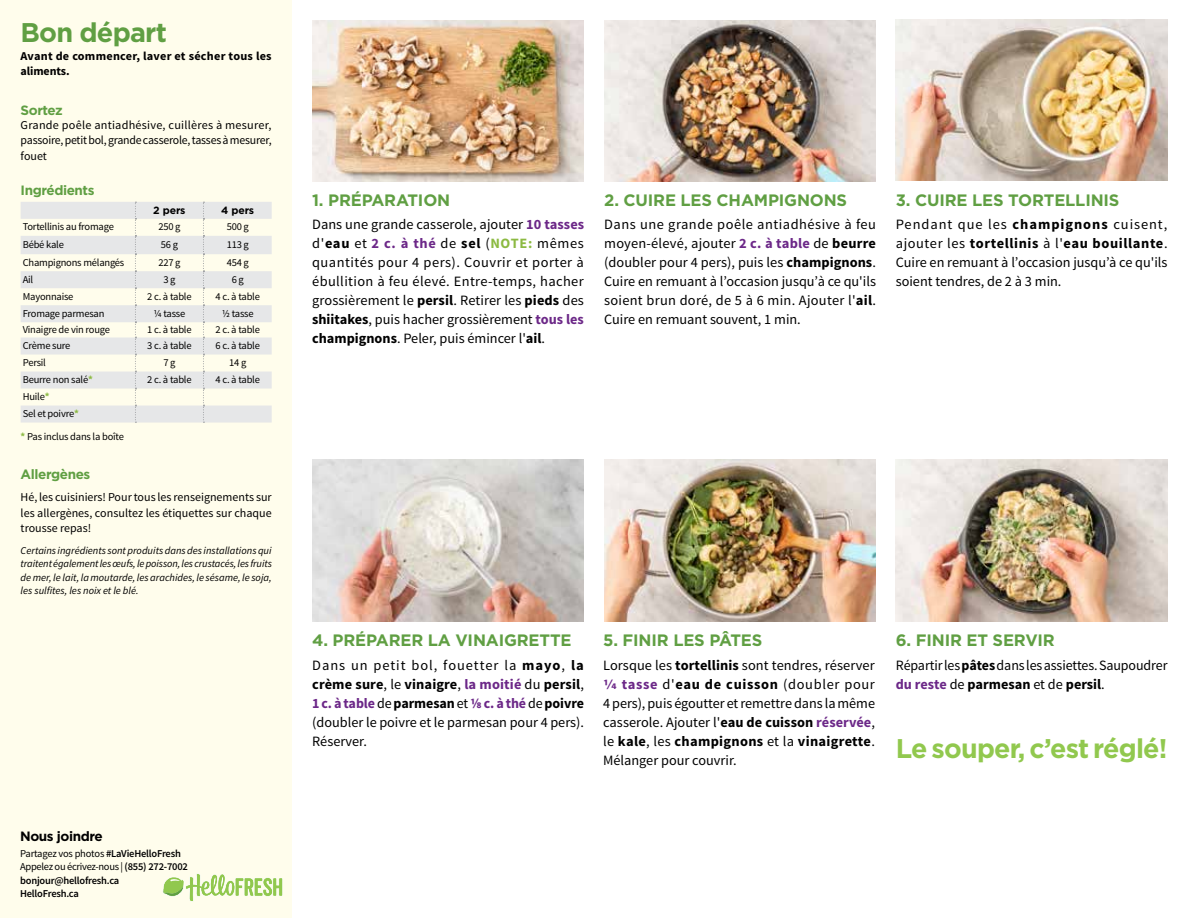
<style>
.page{position:relative;width:1188px;height:918px;background:#fff}
.page>*{position:absolute;margin:0;border:0;box-sizing:border-box;transform-origin:0 0}
.t1{font:700 27px "Gotham";letter-spacing:-.03em;color:#91c84e}
.t2{font:700 27px "Gotham";letter-spacing:-.03em;color:#609f43}
.t3{font:700 16.5px "Gotham";letter-spacing:-.01em;color:#609f43}
.t4{font:14.25px/19px "Source Sans Pro";color:#000;text-align:justify}
.t5{font:700 13.5px "Gotham";letter-spacing:-.03em;color:#609f43}
.t6{font:700 13.5px "Gotham";letter-spacing:-.03em;color:#000}
.t7{font:12px/15.3px "Source Sans Pro";letter-spacing:-.01em;color:#000;text-align:justify}
.t8{font:700 12px/15.3px "Source Sans Pro";letter-spacing:.02em;color:#000}
.t9{font:10.5px/17px "Source Sans Pro";letter-spacing:-.02em;color:#000}
.t10{font:italic 10.5px/13.5px "Source Sans Pro";color:#000;text-align:justify}
.t11{font:600 10.5px/13.5px "Source Sans Pro";letter-spacing:-.02em;color:#000}
.t12{font:700 10.5px "Gotham";letter-spacing:-.01em;color:#000}
.s1{font-weight:700;color:#8cba42}
.s2{font-weight:400}
.s3{font-weight:700;color:#6c2888}
.s4{font-weight:700}
</style>
<div class="page">
<div style="left:0;top:0;width:292px;height:918px;background:#fffdec"></div>
<svg style="left:21px;top:202px;width:251px;height:221px;fill:#e6e7e8"></svg>
<svg style="left:203px;top:202px;width:1px;height:221px"></svg>
<svg style="left:135px;top:202px;width:1px;height:221px"></svg>
<svg style="left:163px;top:874px;width:120px;height:28px"></svg>
<img style="left:312px;top:459px;width:272px;height:162px">
<img style="left:604px;top:459px;width:272px;height:162px">
<img style="left:896px;top:459px;width:271px;height:162px">
<img style="left:896px;top:20px;width:272px;height:160px">
<img style="left:604px;top:20px;width:272px;height:161px">
<img style="left:312px;top:20px;width:272px;height:161px">
<h1 class="t2" style="left:21px;top:15px;width:148px">Bon départ</h1>
<p class="t8" style="left:21px;top:49px;width:253px">Avant de commencer, laver et sécher tous les aliments.</p>
<p class="t5" style="left:21px;top:101px;width:44px">Sortez</p>
<p class="t7" style="left:21px;top:117px;width:253px">Grande poêle antiadhésive, cuillères à mesurer, passoire, petit bol, grande casserole, tasses à mesurer, fouet</p>
<p class="t5" style="left:21px;top:181px;width:75px">Ingrédients</p>
<p class="t12" style="left:153px;top:203px;width:34px">2 pers</p>
<p class="t12" style="left:221px;top:203px;width:34px">4 pers</p>
<p class="t9" style="left:23px;top:219px;width:93px">Tortellinis au fromage</p>
<p class="t9" style="left:158px;top:219px;width:24px">250 g</p>
<p class="t9" style="left:227px;top:219px;width:24px">500 g</p>
<p class="t9" style="left:23px;top:236px;width:43px">Bébé kale</p>
<p class="t9" style="left:161px;top:236px;width:19px">56 g</p>
<p class="t9" style="left:227px;top:236px;width:24px">113 g</p>
<p class="t9" style="left:23px;top:254px;width:103px">Champignons mélangés</p>
<p class="t9" style="left:158px;top:254px;width:24px">227 g</p>
<p class="t9" style="left:227px;top:254px;width:24px">454 g</p>
<p class="t9" style="left:23px;top:271px;width:12px">Ail</p>
<p class="t9" style="left:163px;top:271px;width:14px">3 g</p>
<p class="t9" style="left:232px;top:271px;width:14px">6 g</p>
<p class="t9" style="left:23px;top:288px;width:52px">Mayonnaise</p>
<p class="t9" style="left:147px;top:288px;width:46px">2 c. à table</p>
<p class="t9" style="left:216px;top:288px;width:46px">4 c. à table</p>
<p class="t9" style="left:23px;top:305px;width:83px">Fromage parmesan</p>
<p class="t9" style="left:154px;top:305px;width:33px">1/4 tasse</p>
<p class="t9" style="left:222px;top:305px;width:33px">1/2 tasse</p>
<p class="t9" style="left:23px;top:321px;width:89px">Vinaigre de vin rouge</p>
<p class="t9" style="left:147px;top:321px;width:46px">1 c. à table</p>
<p class="t9" style="left:216px;top:321px;width:46px">2 c. à table</p>
<p class="t9" style="left:23px;top:337px;width:49px">Crème sure</p>
<p class="t9" style="left:147px;top:337px;width:46px">3 c. à table</p>
<p class="t9" style="left:216px;top:337px;width:46px">6 c. à table</p>
<p class="t9" style="left:23px;top:354px;width:25px">Persil</p>
<p class="t9" style="left:163px;top:354px;width:14px">7 g</p>
<p class="t9" style="left:229px;top:354px;width:19px">14 g</p>
<p class="t9" style="left:23px;top:371px;width:72px">Beurre non salé<span class="s1">*</span></p>
<p class="t9" style="left:147px;top:371px;width:46px">2 c. à table</p>
<p class="t9" style="left:216px;top:371px;width:46px">4 c. à table</p>
<p class="t9" style="left:23px;top:388px;width:58px">Huile<span class="s1">*<br></span>Sel et poivre<span class="s1">*</span></p>
<p class="t9" style="left:21px;top:429px;width:105px"><span class="s1">*</span> Pas inclus dans la boîte</p>
<p class="t5" style="left:21px;top:465px;width:71px">Allergènes</p>
<p class="t7" style="left:21px;top:490px;width:253px">Hé, les cuisiniers! Pour tous les renseignements sur les allergènes, consultez les étiquettes sur chaque trousse repas!</p>
<p class="t10" style="left:21px;top:544px;width:253px">Certains ingrédients sont produits dans des installations qui traitent également les œufs, le poisson, les crustacés, les fruits de mer, le lait, la moutarde, les arachides, le sésame, le soja, les sulfites, les noix et le blé.</p>
<p class="t6" style="left:20px;top:827px;width:84px">Nous joindre</p>
<p class="t11" style="left:20px;top:847px;width:169px"><span class="s2">Partagez vos photos</span> #LaVieHelloFresh<br><span class="s2">Appelez ou écrivez-nous |</span> (855) 272-7002 bonjour@hellofresh.ca<br>HelloFresh.ca</p>
<p class="t3" style="left:312px;top:189px;width:140px">1. PRÉPARATION</p>
<p class="t4" style="left:312px;top:215px;width:273px">Dans une grande casserole, ajouter <span class="s3">10 tasses </span>d'<span class="s4">eau</span> et <span class="s3">2 c. à thé</span> de <span class="s4">sel</span> (<span class="s1">NOTE:</span> mêmes quantités pour 4 pers). Couvrir et porter à ébullition à feu élevé. Entre-temps, hacher grossièrement le <span class="s4">persil</span>. Retirer les <span class="s4">pieds</span> des <span class="s4">shiitakes</span>, puis hacher grossièrement <span class="s3">tous les </span><span class="s4">champignons</span>. Peler, puis émincer l'<span class="s4">ail</span>.</p>
<p class="t3" style="left:604px;top:189px;width:244px">2. CUIRE LES CHAMPIGNONS</p>
<p class="t4" style="left:604px;top:215px;width:273px">Dans une grande poêle antiadhésive à feu moyen-élevé, ajouter <span class="s3">2 c. à table</span> de <span class="s4">beurre </span>(doubler pour 4 pers), puis les <span class="s4">champignons</span>.<br>Cuire en remuant à l’occasion jusqu’à ce qu'ils soient brun doré, de 5 à 6 min. Ajouter l'<span class="s4">ail</span>.<br>Cuire en remuant souvent, 1 min.</p>
<p class="t3" style="left:896px;top:189px;width:225px">3. CUIRE LES TORTELLINIS</p>
<p class="t4" style="left:896px;top:215px;width:273px">Pendant que les <span class="s4">champignons</span> cuisent, ajouter les <span class="s4">tortellinis</span> à l'<span class="s4">eau bouillante</span>.<br>Cuire en remuant à l’occasion jusqu’à ce qu'ils soient tendres, de 2 à 3 min.</p>
<p class="t3" style="left:312px;top:629px;width:261px">4. PRÉPARER LA VINAIGRETTE</p>
<p class="t4" style="left:312px;top:656px;width:273px">Dans un petit bol, fouetter la <span class="s4">mayo</span>, <span class="s4">la crème sure</span>, le <span class="s4">vinaigre</span>, <span class="s3">la moitié</span> du <span class="s4">persil</span>, <span class="s3">1 c. à table</span> de<span class="s4">parmesan</span> et <span class="s3">1/8 c. à thé</span> de<span class="s4">poivre </span>(doubler le poivre et le parmesan pour 4 pers).<br>Réserver.</p>
<p class="t3" style="left:603px;top:629px;width:161px">5. FINIR LES PÂTES</p>
<p class="t4" style="left:603px;top:656px;width:273px">Lorsque les <span class="s4">tortellinis</span> sont tendres, réserver <span class="s3">1/4 tasse</span> d'<span class="s4">eau de cuisson</span> (doubler pour 4 pers), puis égoutter et remettre dans la même casserole. Ajouter l'<span class="s4">eau de cuisson</span> <span class="s3">réservée</span>, le <span class="s4">kale</span>, les <span class="s4">champignons</span> et la <span class="s4">vinaigrette</span>.<br>Mélanger pour couvrir.</p>
<p class="t3" style="left:896px;top:629px;width:161px">6. FINIR ET SERVIR</p>
<p class="t4" style="left:896px;top:656px;width:273px">Répartir les <span class="s4">pâtes</span> dans les assiettes. Saupoudrer <span class="s3">du reste</span> de <span class="s4">parmesan</span> et de <span class="s4">persil</span>.</p>
<h1 class="t1" style="left:896px;top:730px;width:273px">Le souper, c’est réglé!</h1>
</div>
